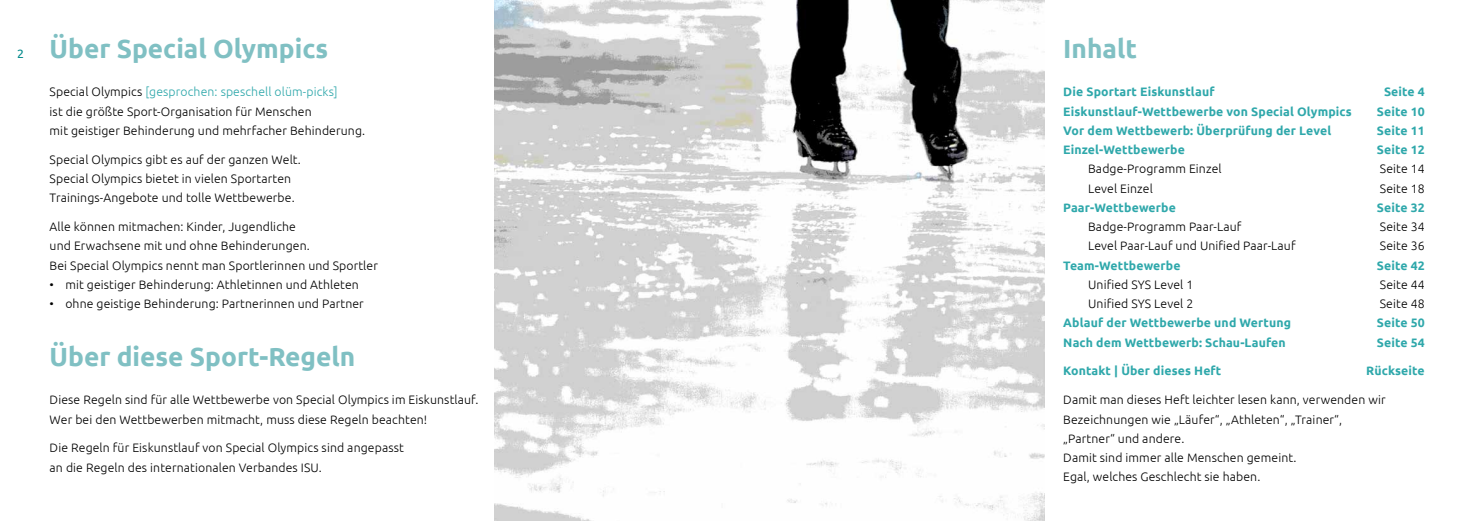
<style>
.page{position:relative;width:1474px;height:521px;background:#fff}
.page>*{position:absolute;margin:0;border:0;box-sizing:border-box;transform-origin:0 0}
.t1{font:700 26.25px "Ubuntu";color:#80c0c3}
.t2{font:300 12.25px/19.2px "Ubuntu";letter-spacing:.01em;color:#000}
.t3{font:700 12.25px "Ubuntu";letter-spacing:.01em;color:#2fa8ab}
.t4{font:12.25px "Ubuntu";color:#00888a}
.s1{color:#2fa8ab}
</style>
<div class="page">
<img style="left:494px;top:0;width:550px;height:521px">
<p class="t4" style="left:17px;top:46px;width:8px">2</p>
<h1 class="t1" style="left:50px;top:32px;width:280px">Über Special Olympics</h1>
<h1 class="t1" style="left:1063px;top:32px;width:75px">Inhalt</h1>
<p class="t2" style="left:50px;top:82px;width:317px">Special Olympics <span class="s1">[gesprochen: speschell olüm-picks]<br></span>ist die größte Sport-Organisation für Menschen<br>mit geistiger Behinderung und mehrfacher Behinderung.</p>
<p class="t2" style="left:50px;top:149px;width:253px">Special Olympics gibt es auf der ganzen Welt.<br>Special Olympics bietet in vielen Sportarten<br>Trainings-Angebote und tolle Wettbewerbe.</p>
<p class="t2" style="left:50px;top:217px;width:330px">Alle können mitmachen: Kinder, Jugendliche<br>und Erwachsene mit und ohne Behinderungen.<br>Bei Special Olympics nennt man Sportlerinnen und Sportler</p>
<p class="t2" style="left:50px;top:274px;width:311px">• mit geistiger Behinderung: Athletinnen und Athleten</p>
<p class="t2" style="left:50px;top:294px;width:316px">• ohne geistige Behinderung: Partnerinnen und Partner</p>
<h1 class="t1" style="left:50px;top:340px;width:307px">Über diese Sport-Regeln</h1>
<p class="t2" style="left:50px;top:390px;width:430px">Diese Regeln sind für alle Wettbewerbe von Special Olympics im Eiskunstlauf.<br>Wer bei den Wettbewerben mitmacht, muss diese Regeln beachten!</p>
<p class="t2" style="left:50px;top:438px;width:356px">Die Regeln für Eiskunstlauf von Special Olympics sind angepasst an die Regeln des internationalen Verbandes ISU.</p>
<p class="t3" style="left:1063px;top:84px;width:153px">Die Sportart Eiskunstlauf</p>
<p class="t3" style="left:1383px;top:84px;width:42px">Seite 4</p>
<p class="t3" style="left:1063px;top:104px;width:290px">Eiskunstlauf-Wettbewerbe von Special Olympics</p>
<p class="t3" style="left:1376px;top:104px;width:49px">Seite 10</p>
<p class="t3" style="left:1063px;top:123px;width:269px">Vor dem Wettbewerb: Überprüfung der Level</p>
<p class="t3" style="left:1376px;top:123px;width:49px">Seite 11</p>
<p class="t3" style="left:1063px;top:142px;width:123px">Einzel-Wettbewerbe</p>
<p class="t3" style="left:1376px;top:142px;width:49px">Seite 12</p>
<p class="t2" style="left:1088px;top:159px;width:135px">Badge-Programm Einzel</p>
<p class="t2" style="left:1379px;top:159px;width:46px">Seite 14</p>
<p class="t2" style="left:1088px;top:178px;width:66px">Level Einzel</p>
<p class="t2" style="left:1379px;top:178px;width:46px">Seite 18</p>
<p class="t3" style="left:1063px;top:200px;width:114px">Paar-Wettbewerbe</p>
<p class="t3" style="left:1376px;top:200px;width:49px">Seite 32</p>
<p class="t2" style="left:1088px;top:217px;width:155px">Badge-Programm Paar-Lauf</p>
<p class="t2" style="left:1379px;top:217px;width:46px">Seite 34</p>
<p class="t2" style="left:1088px;top:236px;width:209px">Level Paar-Lauf und Unified Paar-Lauf</p>
<p class="t2" style="left:1379px;top:236px;width:46px">Seite 36</p>
<p class="t3" style="left:1063px;top:258px;width:119px">Team-Wettbewerbe</p>
<p class="t3" style="left:1376px;top:258px;width:49px">Seite 42</p>
<p class="t2" style="left:1088px;top:274px;width:107px">Unified SYS Level 1</p>
<p class="t2" style="left:1379px;top:274px;width:46px">Seite 44</p>
<p class="t2" style="left:1088px;top:294px;width:107px">Unified SYS Level 2</p>
<p class="t2" style="left:1379px;top:294px;width:46px">Seite 48</p>
<p class="t3" style="left:1063px;top:315px;width:229px">Ablauf der Wettbewerbe und Wertung</p>
<p class="t3" style="left:1376px;top:315px;width:49px">Seite 50</p>
<p class="t3" style="left:1063px;top:335px;width:224px">Nach dem Wettbewerb: Schau-Laufen</p>
<p class="t3" style="left:1376px;top:335px;width:49px">Seite 54</p>
<p class="t3" style="left:1063px;top:364px;width:159px">Kontakt | Über dieses Heft</p>
<p class="t3" style="left:1366px;top:364px;width:60px">Rückseite</p>
<p class="t2" style="left:1063px;top:390px;width:324px">Damit man dieses Heft leichter lesen kann, verwenden wir Bezeichnungen wie „Läufer“, „Athleten“, „Trainer“, „Partner“ und andere.<br>Damit sind immer alle Menschen gemeint.<br>Egal, welches Geschlecht sie haben.</p>
</div>
